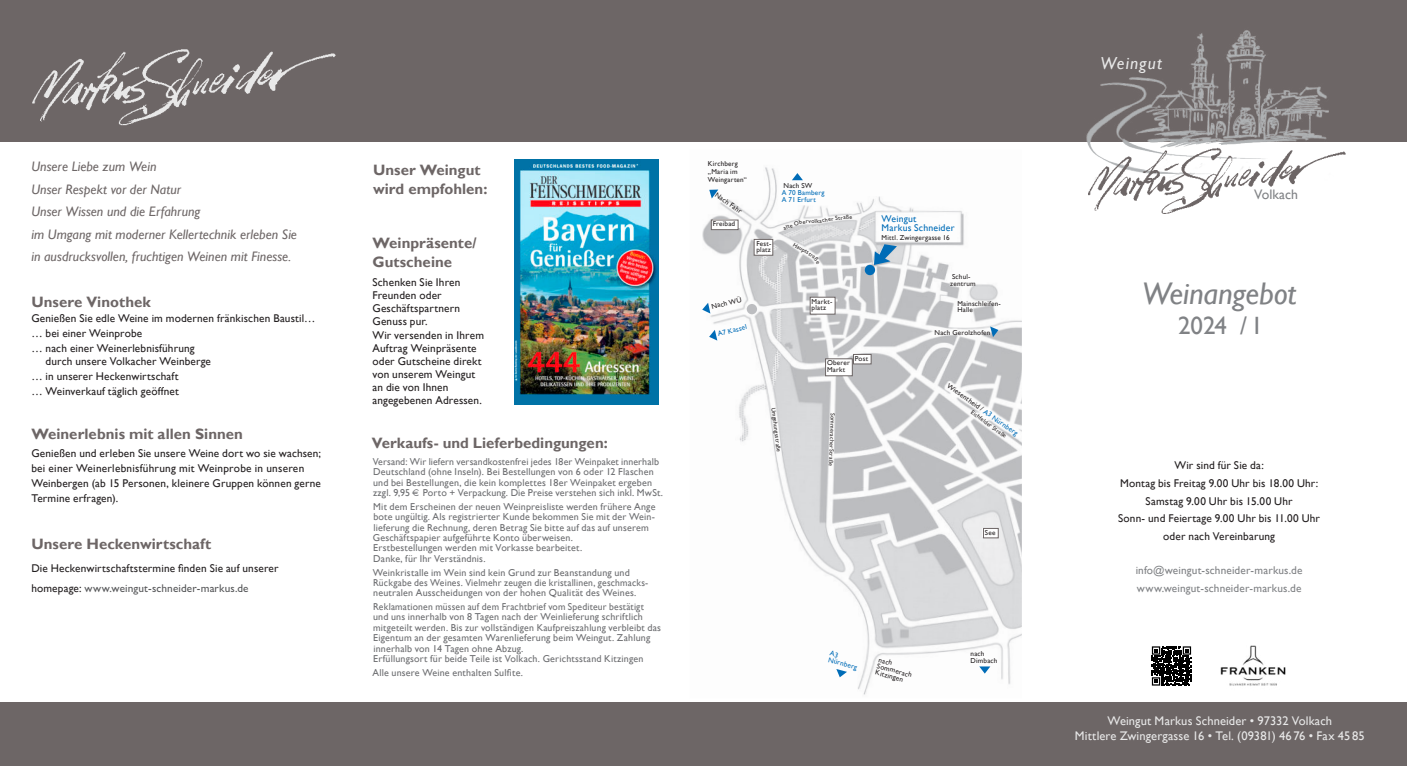
<style>
.page{position:relative;width:1407px;height:766px;background:#fff}
.page>*{position:absolute;margin:0;border:0;box-sizing:border-box;transform-origin:0 0}
.t1{font:italic 31.25px "Gill Sans";letter-spacing:-.005em;color:#808285}
.t2{font:25px "Gill Sans";color:#808285}
.t3{font:italic 17.38px "Gill Sans";letter-spacing:.065em;color:#e8e8e8}
.t4{font:700 15px/19.2px "Gill Sans";letter-spacing:.005em;color:#6d6666}
.t5{font:italic 13.75px/22.5px "Gill Sans";letter-spacing:.005em;color:#6d6666}
.t6{font:13.75px "Gill Sans";letter-spacing:.005em;color:#808285}
.t7{font:12.5px/15px "Gill Sans";letter-spacing:.01em;color:#e8e8e8;text-align:center}
.t8{font:11.25px/13px "Gill Sans";letter-spacing:.015em;color:#231f20}
.t9{font:11.25px/17.8px "Gill Sans";letter-spacing:.015em;color:#808285}
.t10{font:500 11.25px "Gill Sans Nova";letter-spacing:.01em;color:#57585a}
.t11{font:10px/10.4px "Gill Sans";letter-spacing:.015em;color:#6d6e71}
.t12{font:10px/10.4px "Gill Sans";letter-spacing:.015em;color:#6d6e71;scale:.96 1}
.t13{font:9.75px/9.1px "Gill Sans";letter-spacing:.02em;color:#006cb7}
.t14{font:7.12px/6.5px "Gill Sans";letter-spacing:.03em;color:#231f20}
.t15{font:7.12px/6.5px "Gill Sans";letter-spacing:.025em;color:#006cb7}
.t16{font:5.88px "Gill Sans";color:#231f20}
.s1{font-family:"Gill Sans";font-weight:400;color:#231f20}
.s2{color:#006cb7}
</style>
<div class="page">
<div style="left:0;top:0;width:1407px;height:142px;background:#6d6666"></div>
<div style="left:0;top:702px;width:1407px;height:63px;background:#6d6666"></div>
<img style="left:702px;top:167px;width:320px;height:528px">
<div style="left:865px;top:265px;width:10px;height:10px;background:#006cb7;border-radius:50%"></div>
<div style="left:982px;top:528px;width:16px;height:9px;background:#fff"></div>
<div style="left:754px;top:239px;width:19px;height:16px;background:#fff;border:1px solid #6d6666"></div>
<div style="left:713px;top:220px;width:26px;height:8px;background:#a6a2a2"></div>
<div style="left:711px;top:220px;width:27px;height:9px;background:#fff"></div>
<div style="left:711px;top:220px;width:27px;height:10px;border:1px solid #6d6666"></div>
<div style="left:825px;top:359px;width:27px;height:16px;background:#fff"></div>
<div style="left:825px;top:358px;width:27px;height:18px;border:1px solid #6d6666"></div>
<div style="left:853px;top:354px;width:18px;height:10px;background:#fff"></div>
<div style="left:853px;top:354px;width:18px;height:10px;border:1px solid #6d6666"></div>
<svg style="left:792px;top:173px;width:11px;height:7px"></svg>
<div style="left:983px;top:528px;width:15px;height:10px;border:1px solid #6d6666"></div>
<svg style="left:709px;top:189px;width:9px;height:9px"></svg>
<svg style="left:709px;top:330px;width:8px;height:10px"></svg>
<svg style="left:874px;top:244px;width:23px;height:21px"></svg>
<svg style="left:990px;top:326px;width:8px;height:11px"></svg>
<svg style="left:702px;top:302px;width:8px;height:11px"></svg>
<svg style="left:836px;top:668px;width:11px;height:9px"></svg>
<svg style="left:979px;top:666px;width:11px;height:7px"></svg>
<div style="left:747px;top:304px;width:10px;height:10px;background:#bcbdc0;border-radius:50%"></div>
<div style="left:810px;top:297px;width:25px;height:17px;background:#fff"></div>
<div style="left:810px;top:297px;width:25px;height:17px;border:1px solid #6d6666"></div>
<img style="left:515px;top:159px;width:143px;height:245px">
<svg style="left:1151px;top:646px;width:41px;height:40px"></svg>
<svg style="left:1152px;top:646px;width:39px;height:39px"></svg>
<img style="left:1086px;top:30px;width:243px;height:114px">
<img style="left:1088px;top:144px;width:258px;height:70px">
<img style="left:32px;top:49px;width:304px;height:77px">
<img style="left:1220px;top:645px;width:66px;height:41px">
<svg style="left:783px;top:215px;width:69px;height:14px"></svg>
<svg style="left:793px;top:242px;width:26px;height:22px"></svg>
<h3 class="t5" style="left:31px;top:157px;width:267px">Unsere Liebe zum Wein<br>Unser Respekt vor der Natur<br>Unser Wissen und die Erfahrung<br>im Umgang mit moderner Kellertechnik erleben Sie in ausdrucksvollen, fruchtigen Weinen mit Finesse.</h3>
<h3 class="t4" style="left:31px;top:293px;width:121px">Unsere Vinothek</h3>
<p class="t8" style="left:31px;top:312px;width:285px;line-height:15px">Genießen Sie edle Weine im modernen fränkischen Baustil… … bei einer Weinprobe<br>… nach einer Weinerlebnisführung</p>
<p class="t8" style="left:31px;top:354px;width:181px;line-height:15px;text-indent:14px">durch unsere Volkacher Weinberge … in unserer Heckenwirtschaft<br>… Weinverkauf täglich geöffnet</p>
<h3 class="t4" style="left:31px;top:426px;width:213px">Weinerlebnis mit allen Sinnen</h3>
<p class="t8" style="left:31px;top:446px;width:291px;line-height:15px">Genießen und erleben Sie unsere Weine dort wo sie wachsen; bei einer Weinerlebnisführung mit Weinprobe in unseren Weinbergen (ab 15 Personen, kleinere Gruppen können gerne Termine erfragen).</p>
<h3 class="t4" style="left:31px;top:536px;width:181px">Unsere Heckenwirtschaft</h3>
<p class="t8" style="left:31px;top:561px;width:249px">Die Heckenwirtschaftstermine 昀椀nden Sie auf unserer</p>
<p class="t10" style="left:31px;top:584px;width:219px"><span class="s1">homepage:</span> www.weingut-schneider-markus.de</p>
<h3 class="t4" style="left:373px;top:162px;width:116px">Unser Weingut wird empfohlen:</h3>
<h3 class="t4" style="left:372px;top:235px;width:106px">Weinpräsente/<br>Gutscheine</h3>
<p class="t8" style="left:372px;top:277px;width:113px">Schenken Sie Ihren<br>Freunden oder<br>Geschäftspartnern<br>Genuss pur.<br>Wir versenden in Ihrem<br>Auftrag Wein präsente oder Gutscheine direkt von unserem Weingut an die von Ihnen angegebenen Adressen.</p>
<h3 class="t4" style="left:372px;top:434px;width:238px">Verkaufs- und Lieferbedingungen:</h3>
<p class="t11" style="left:373px;top:457px;width:288px">Versand: Wir liefern versandkostenfrei jedes 18er Weinpaket innerhalb Deutschland (ohne Inseln). Bei Bestellungen von 6 oder 12 Flaschen und bei Bestellungen, die kein komplettes 18er Weinpaket ergeben zzgl. 9,95</p>
<p class="t11" style="left:373px;top:486px;width:291px;line-height:13.8px;text-indent:50px">Porto + Verpackung. Die Preise verstehen sich inkl. MwSt.<br>Mit dem Erscheinen der neuen Weinpreisliste werden frühere Ange</p>
<p class="t11" style="left:373px;top:512px;width:284px">bote ungültig. Als registrierter Kunde bekommen Sie mit der Wein&shy;lieferung die Rechnung, deren Betrag Sie bitte auf das auf unserem Geschäftspapier aufgeführte Konto überweisen.<br>Erstbestellungen werden mit Vorkasse bearbeitet.<br>Danke, für Ihr Verständnis.</p>
<p class="t11" style="left:373px;top:567px;width:277px">Weinkristalle im Wein sind kein Grund zur Beanstandung und<br>Rückgabe des Weines. Vielmehr zeugen die kristallinen, geschmacks&shy;neutralen Ausscheidungen von der hohen Qualität des Weines.</p>
<p class="t12" style="left:373px;top:602px;width:301px">Reklamationen müssen auf dem Frachtbrief vom Spediteur bestä tigt und uns innerhalb von 8 Tagen nach der Weinlieferung schriftlich mitgeteilt werden. Bis zur voll ständigen Kaufpreiszahlung verbleibt das Eigentum an der gesamten Warenlieferung beim Weingut. Zahlung innerhalb von 14 Tagen ohne Abzug.<br>Erfüllungsort für beide Teile ist Volkach. Gerichtsstand Kitzingen</p>
<p class="t11" style="left:372px;top:667px;width:152px">Alle unsere Weine enthalten Sul昀椀te.</p>
<p class="t14" style="left:708px;top:161px;width:41px;line-height:7.8px">Kirchberg „Maria im<br>Weingarten“</p>
<p class="t14" style="left:717px;top:192px;width:33px;rotate:35deg">Nach Fahr</p>
<p class="t14" style="left:713px;top:221px;width:24px">Freibad</p>
<p class="t14" style="left:711px;top:304px;width:32px;rotate:-13deg">Nach WÜ</p>
<p class="t15" style="left:717px;top:331px;width:31px;rotate:-14deg">A7 Kassel</p>
<p class="t14" style="left:783px;top:183px;width:30px">Nach SW</p>
<p class="t15" style="left:782px;top:190px;width:44px">A 70 Bamberg<br>A 71 Erfurt</p>
<p class="t14" style="left:756px;top:241px;width:17px">Fest&shy;platz</p>
<p class="t14" style="left:811px;top:298px;width:22px">Markt&shy;platz</p>
<p class="t14" style="left:855px;top:356px;width:15px">Post</p>
<p class="t14" style="left:827px;top:360px;width:24px">Oberer<br>Markt</p>
<p class="t13" style="left:881px;top:215px;width:74px">Weingut<br>Markus Schneider</p>
<p class="t14" style="left:881px;top:235px;width:70px">Mittl. Zwingergasse 16</p>
<p class="t14" style="left:950px;top:274px;width:27px">Schul&shy;zentrum</p>
<p class="t14" style="left:957px;top:301px;width:45px">Mainschleifen-<br>Halle</p>
<p class="t14" style="left:934px;top:329px;width:58px">Nach Gerolzhofen</p>
<p class="t14" style="left:949px;top:383px;width:86px;rotate:35deg">Wiesentheid / <span class="s2">A3 Nürnberg</span></p>
<p class="t16" style="left:776px;top:407px;width:46px;rotate:83deg">Umgehungsstraße</p>
<p class="t16" style="left:973px;top:409px;width:44px;rotate:36deg">Eichfelder Straße</p>
<p class="t16" style="left:835px;top:413px;width:54px;rotate:92deg">Sommeracher Straße</p>
<p class="t14" style="left:985px;top:529px;width:12px">See</p>
<p class="t15" style="left:831px;top:650px;width:31px;rotate:15deg">A3<br>Nürnberg</p>
<p class="t14" style="left:880px;top:653px;width:30px;line-height:13px;rotate:15deg">nach<br>Kitzingen</p>
<p class="t14" style="left:878px;top:663px;width:37px;rotate:15deg">Sommerach</p>
<p class="t14" style="left:970px;top:651px;width:28px">nach<br>Dimbach</p>
<h3 class="t3" style="left:1100px;top:57px;width:63px">Weingut</h3>
<h3 class="t6" style="left:1254px;top:189px;width:46px">Volkach</h3>
<h1 class="t1" style="left:1142px;top:282px;width:156px">Weinangebot</h1>
<h2 class="t2" style="left:1178px;top:316px;width:84px">2024 / I</h2>
<p class="t8" style="left:1118px;top:457px;width:203px;line-height:17.8px;text-align:center">Wir sind für Sie da:<br>Montag bis Freitag 9.00 Uhr bis 18.00 Uhr:<br>Samstag 9.00 Uhr bis 15.00 Uhr<br>Sonn- und Feiertage 9.00 Uhr bis 11.00 Uhr oder nach Vereinbarung</p>
<p class="t9" style="left:1135px;top:562px;width:168px">info@weingut-schneider-markus.de www.weingut-schneider-markus.de</p>
<p class="t7" style="left:1075px;top:714px;width:291px">Weingut Markus Schneider • 97332 Volkach<br>Mittlere Zwingergasse 16 • Tel. (09381) 46 76 • Fax 45 85</p>
</div>
